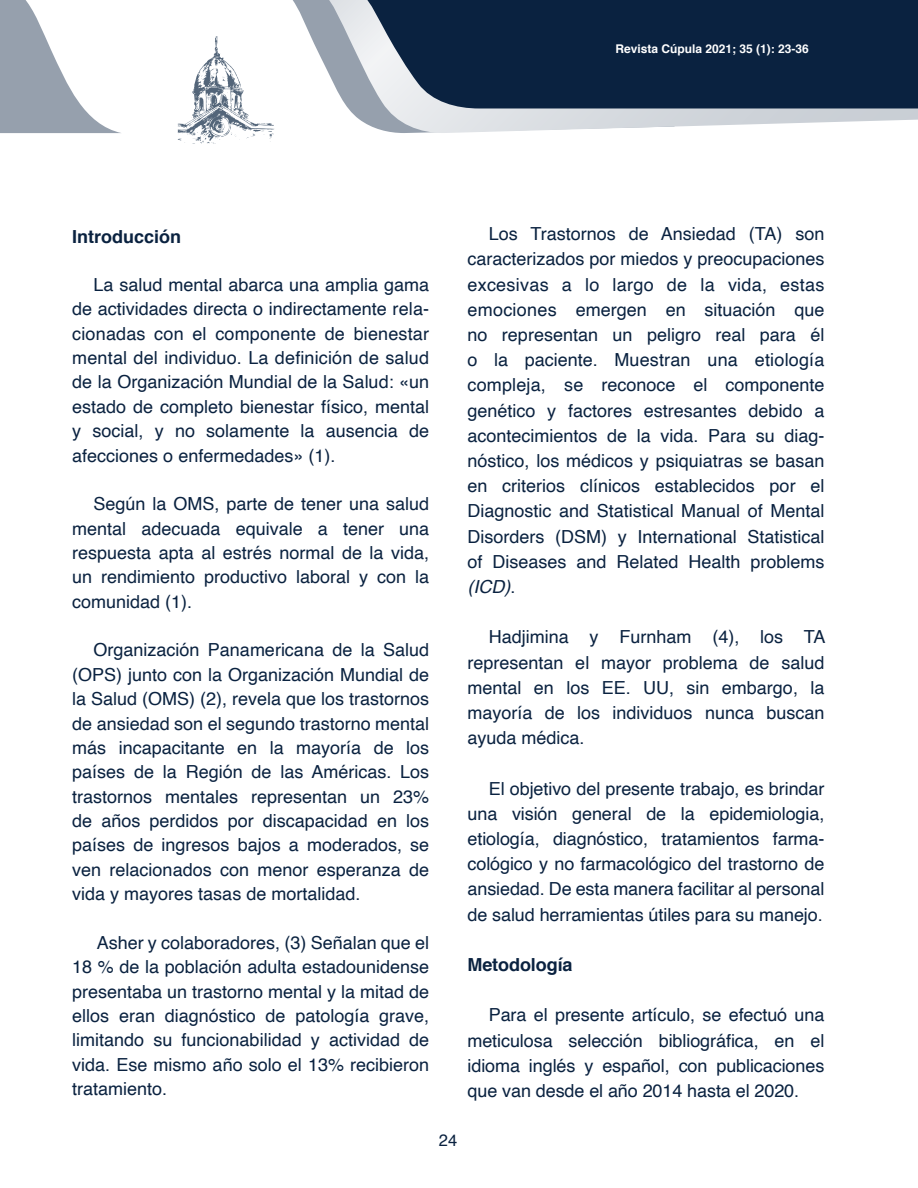
<style>
.page{position:relative;width:918px;height:1188px;background:#fff}
.page>*{position:absolute;margin:0;border:0;box-sizing:border-box;transform-origin:0 0}
.t1{font:18px/24.3px "Helvetica";color:#0a2240;text-align:justify}
.t2{font:700 18px "Helvetica";color:#0a2240}
.t3{font:16.5px "Helvetica";color:#0a2240}
.t4{font:700 12px "Helvetica";color:#fff}
.s1{font-style:italic}
</style>
<div class="page">
<svg style="left:293px;top:0;width:28px;height:58px"></svg>
<svg style="left:0;top:0;width:121px;height:133px"></svg>
<svg style="left:321px;top:0;width:597px;height:133px"></svg>
<svg style="left:328px;top:0;width:590px;height:108px;background:#223853"></svg>
<svg style="left:178px;top:36px;width:96px;height:108px"></svg>
<p class="t4" style="left:615px;top:39px;width:195px">Revista Cúpula 2021; 35 (1): 23-36</p>
<p class="t2" style="left:72px;top:222px;width:111px">Introducción</p>
<p class="t1" style="left:72px;top:273px;width:358px;text-indent:21px">La salud mental abarca una amplia gama de actividades directa o indirectamente rela&shy;cionadas con el componente de bienestar mental del individuo. La definición de salud de la Organización Mundial de la Salud: «un estado de completo bienestar físico, mental y social, y no solamente la ausencia de afecciones o enfermedades» (1).</p>
<p class="t1" style="left:72px;top:492px;width:358px;text-indent:21px">Según la OMS, parte de tener una salud mental adecuada equivale a tener una respuesta apta al estrés normal de la vida, un rendimiento productivo laboral y con la comunidad (1).</p>
<p class="t1" style="left:72px;top:639px;width:358px;text-indent:21px">Organización Panamericana de la Salud (OPS) junto con la Organización Mundial de la Salud (OMS) (2), revela que los trastornos de ansiedad son el segundo trastorno mental más incapacitante en la mayoría de los países de la Región de las Américas. Los trastornos mentales representan un 23% de años perdidos por discapacidad en los países de ingresos bajos a moderados, se ven relacionados con menor esperanza de vida y mayores tasas de mortalidad.</p>
<p class="t1" style="left:72px;top:931px;width:358px;text-indent:24px">Asher y colaboradores, (3) Señalan que el 18 % de la población adulta estadounidense presentaba un trastorno mental y la mitad de ellos eran diagnóstico de patología grave, limitando su funcionabilidad y actividad de vida. Ese mismo año solo el 13% recibieron tratamiento.</p>
<p class="t1" style="left:468px;top:222px;width:358px;line-height:25.2px;text-indent:21px">Los Trastornos de Ansiedad (TA) son caracterizados por miedos y preocupaciones excesivas a lo largo de la vida, estas emociones emergen en situación que no representan un peligro real para él o la paciente. Muestran una etiología compleja, se reconoce el componente genético y factores estresantes debido a acontecimientos de la vida. Para su diag&shy;nóstico, los médicos y psiquiatras se basan en criterios clínicos establecidos por el Diagnostic and Statistical Manual of Mental Disorders (DSM) y International Statistical of Diseases and Related Health problems <span class="s1">(ICD)</span>.</p>
<p class="t1" style="left:468px;top:625px;width:359px;line-height:25.2px;text-indent:21px">Hadjimina y Furnham (4), los TA representan el mayor problema de salud mental en los EE. UU, sin embargo, la mayoría de los individuos nunca buscan ayuda médica.</p>
<p class="t1" style="left:468px;top:776px;width:358px;line-height:25.2px;text-indent:21px">El objetivo del presente trabajo, es brindar una visión general de la epidemiologia, etiología, diagnóstico, tratamientos farma&shy;cológico y no farmacológico del trastorno de ansiedad. De esta manera facilitar al personal de salud herramientas útiles para su manejo.</p>
<p class="t2" style="left:468px;top:950px;width:107px">Metodología</p>
<p class="t1" style="left:468px;top:1003px;width:358px;line-height:25.2px;text-indent:21px">Para el presente artículo, se efectuó una meticulosa selección bibliográfica, en el idioma inglés y español, con publicaciones que van desde el año 2014 hasta el 2020.</p>
<p class="t3" style="left:439px;top:1128px;width:20px">24</p>
</div>
